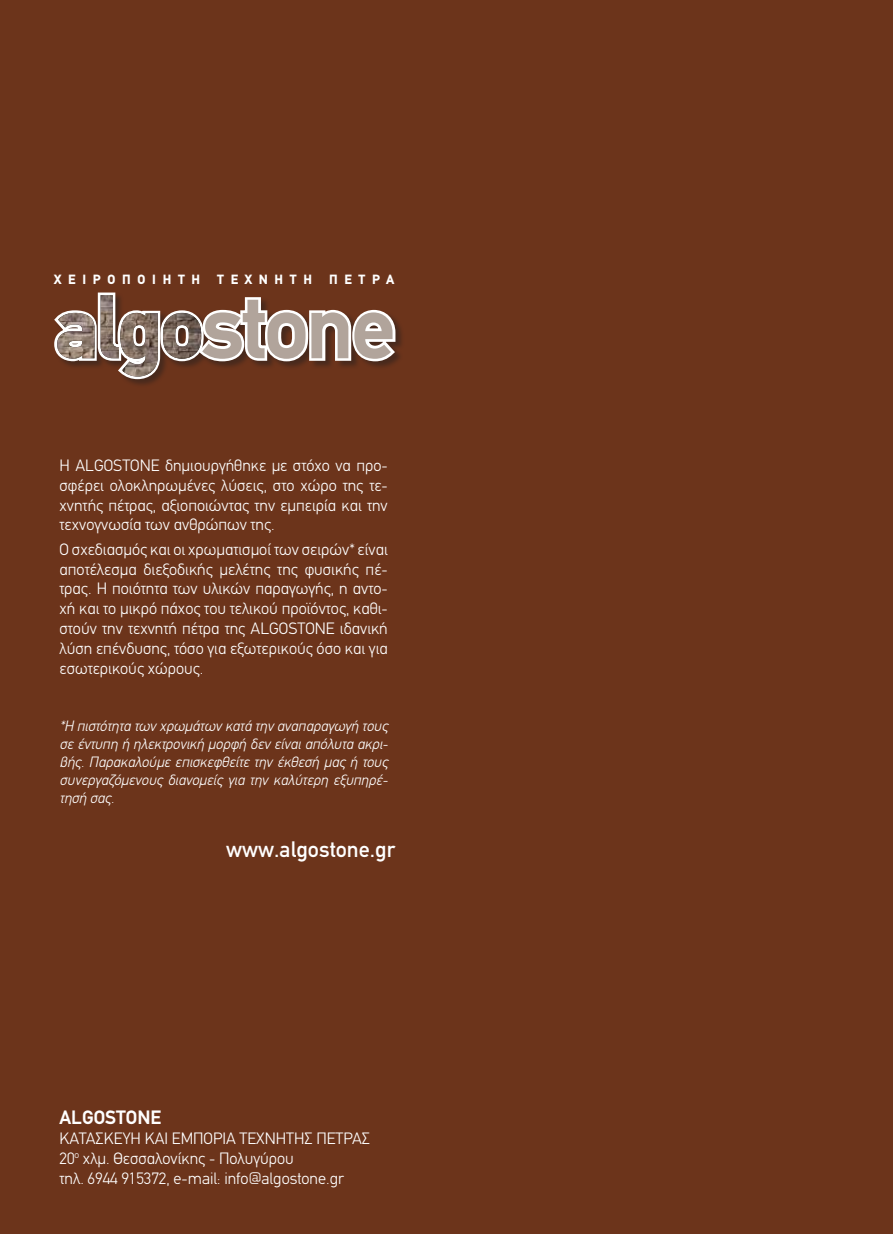
<style>
.page{position:relative;width:893px;height:1234px;background:#fff}
.page>*{position:absolute;margin:0;border:0;box-sizing:border-box;transform-origin:0 0}
.t1{font:500 22.5px "PF Din Text";color:#fff}
.t2{font:700 19.5px "PF Din Text";color:#fff}
.t3{font:300 16.5px/19.8px "PF Din Text";color:#fff;text-align:justify}
.t4{font:italic 300 15px/18px "PF Din Text";color:#fff;text-align:justify}
.t5{font:900 13.5px "PF Din Text";letter-spacing:.5em;color:#fff}
</style>
<div class="page">
<div style="left:0;top:0;width:893px;height:1233px;background:#6c341b"></div>
<svg style="left:54px;top:292px;width:345px;height:90px"></svg>
<p class="t5" style="left:54px;top:271px;width:147px">χειροποί ητη</p>
<p class="t5" style="left:217px;top:271px;width:95px">τεχνητή</p>
<p class="t5" style="left:329px;top:271px;width:67px">πέτρα</p>
<p class="t3" style="left:60px;top:455px;width:330px">Η ALGOSTONE δημιουργήθηκε με στόχο να προ&shy;σφέρει ολοκληρωμένες λύσεις, στο χώρο της τε&shy;χνητής πέτρας, αξιοποιώντας την εμπειρία και την τεχνογνωσία των ανθρώπων της.</p>
<p class="t3" style="left:60px;top:539px;width:330px">Ο σχεδιασμός και οι χρωματισμοί των σειρών* είναι αποτέλεσμα διεξοδικής μελέτης της φυσικής πέ&shy;τρας. Η ποιότητα των υλικών παραγωγής, η αντο&shy;χή και το μικρό πάχος του τελικού προϊόντος, καθι&shy;στούν την τεχνητή πέτρα της ALGOSTONE ιδανική λύση επένδυσης, τόσο για εξωτερικούς όσο και για εσωτερικούς χώρους.</p>
<p class="t4" style="left:60px;top:717px;width:330px">*Η πιστότητα των χρωμάτων κατά την αναπαραγωγή τους σε έντυπη ή ηλεκτρονική μορφή δεν είναι απόλυτα ακρι&shy;βής. Παρακαλούμε επισκεφθείτε την έκθεσή μας ή τους συνεργαζόμενους διανομείς για την καλύτερη εξυπηρέ&shy;τησή σας.</p>
<h1 class="t1" style="left:226px;top:836px;width:171px">www.algostone.gr</h1>
<p class="t2" style="left:60px;top:1105px;width:103px">ALGOSTONE</p>
<p class="t3" style="left:60px;top:1128px;width:312px;text-align:left">ΚΑΤΑΣΚΕΥΗ ΚΑΙ ΕΜΠΟΡΙΑ ΤΕΧΝΗΤΗΣ ΠΕΤΡΑΣ<br>20<sup>ο</sup> χλμ. Θεσσαλονίκης - Πολυγύρου<br>τηλ. 6944 915372, e-mail: info@algostone.gr</p>
</div>
